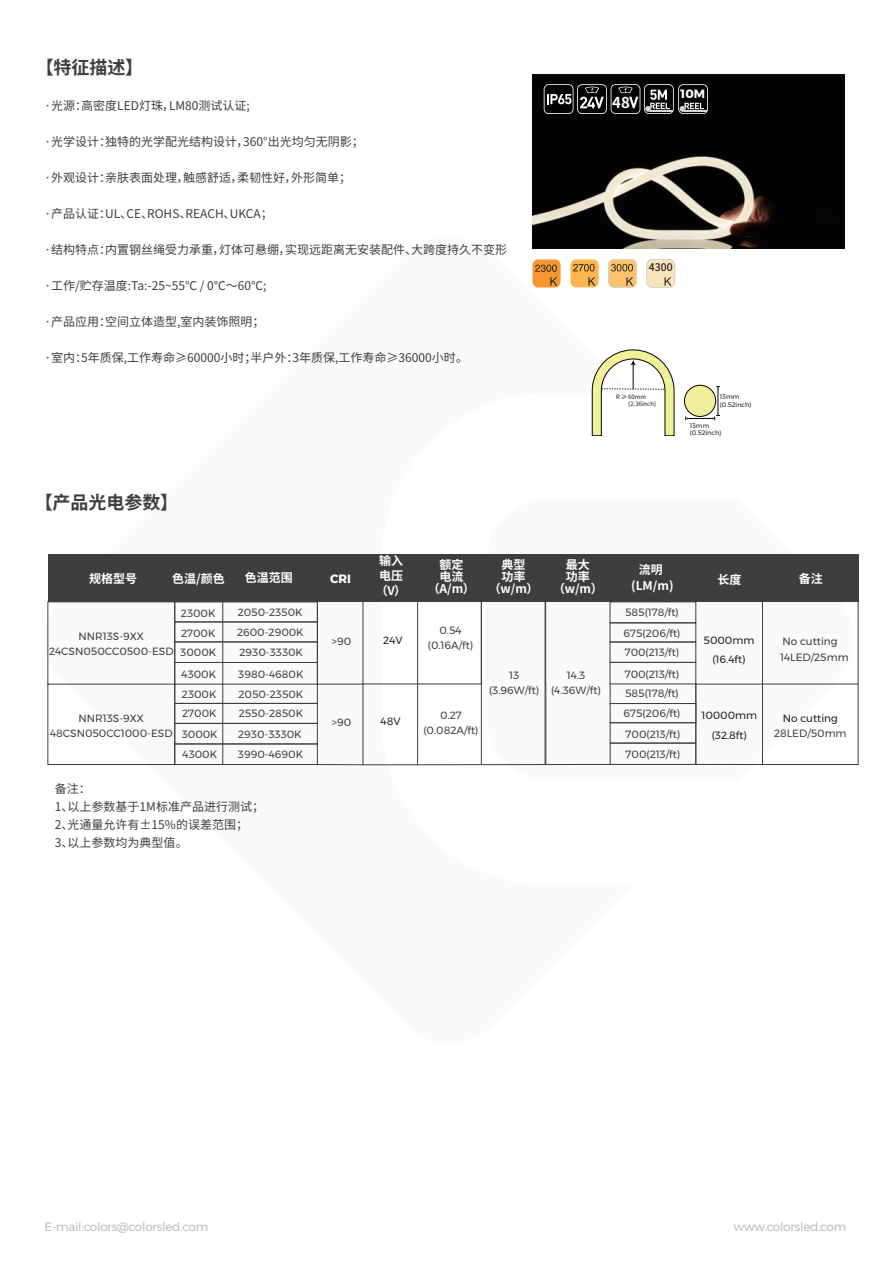
<style>
.page{position:relative;width:893px;height:1263px;background:#fff}
.page>*{position:absolute;margin:0;border:0;box-sizing:border-box;transform-origin:0 0}
.t1{font:700 18px "Source Han Sans CN";color:#3e3e3f}
.t2{font:700 15px "Source Han Sans CN";color:#fff}
.t3{font:12px/18px "Source Han Sans CN";color:#3e3e3f}
.t4{font:700 12px/12px "Source Han Sans CN";color:#fff;text-align:center}
.t5{font:12px "Montserrat";letter-spacing:-.02em;color:#bcbdc0}
.t6{font:700 12px "Montserrat";color:#fff}
.t7{font:10.5px/15px "Montserrat";color:#3e3e3f;text-align:center}
.t8{font:10.5px/19.5px "Montserrat";color:#231f20;text-align:center}
.t9{font:500 10.5px "Source Han Sans CN";color:#231f20}
.t10{font:6.45px/7.8px "Montserrat";color:#231f20}
.t11{font:6px/7.2px "Source Han Sans CN";color:#231f20}
</style>
<div class="page">
<svg style="left:685px;top:386px;width:35px;height:34px"></svg>
<div style="left:684px;top:385px;width:32px;height:31px;background:#f0f09b;border-radius:50%"></div>
<div style="left:684px;top:385px;width:32px;height:32px;border:1px solid #030303;border-radius:50%"></div>
<div style="left:570px;top:259px;width:29px;height:28px;background:#fcb54f;border-radius:6px"></div>
<svg style="left:573px;top:264px;width:21px;height:7px"></svg>
<svg style="left:588px;top:277px;width:7px;height:9px"></svg>
<div style="left:608px;top:259px;width:29px;height:28px;background:#fbc36a;border-radius:6px"></div>
<div style="left:608px;top:259px;width:29px;height:28px;border:1px solid #d4d3d2;border-radius:6px"></div>
<svg style="left:611px;top:264px;width:22px;height:7px"></svg>
<svg style="left:626px;top:277px;width:7px;height:9px"></svg>
<div style="left:532px;top:259px;width:29px;height:28px;background:#f59831;border-radius:6px"></div>
<svg style="left:535px;top:265px;width:22px;height:21px"></svg>
<div style="left:48px;top:554px;width:811px;height:47px;background:#3e3e3f"></div>
<div style="left:47px;top:601px;width:128px;height:85px;border:1px solid #3e3e3f"></div>
<div style="left:174px;top:601px;width:144px;height:21px;border:1px solid #3e3e3f"></div>
<div style="left:174px;top:621px;width:144px;height:21px;border:1px solid #3e3e3f"></div>
<div style="left:174px;top:641px;width:144px;height:22px;border:1px solid #3e3e3f"></div>
<div style="left:174px;top:662px;width:144px;height:22px;border:1px solid #3e3e3f"></div>
<div style="left:317px;top:601px;width:46px;height:83px;border:1px solid #3e3e3f"></div>
<div style="left:610px;top:601px;width:86px;height:22px;border:1px solid #3e3e3f"></div>
<div style="left:610px;top:622px;width:86px;height:20px;border:1px solid #3e3e3f"></div>
<div style="left:610px;top:642px;width:86px;height:21px;border:1px solid #3e3e3f"></div>
<div style="left:610px;top:662px;width:86px;height:22px;border:1px solid #3e3e3f"></div>
<div style="left:762px;top:601px;width:96px;height:83px;border:1px solid #3e3e3f"></div>
<div style="left:47px;top:684px;width:128px;height:81px;border:1px solid #3e3e3f"></div>
<div style="left:174px;top:703px;width:144px;height:21px;border:1px solid #3e3e3f"></div>
<div style="left:174px;top:723px;width:144px;height:21px;border:1px solid #3e3e3f"></div>
<div style="left:174px;top:743px;width:144px;height:22px;border:1px solid #3e3e3f"></div>
<div style="left:363px;top:683px;width:55px;height:82px;border:1px solid #3e3e3f"></div>
<div style="left:610px;top:703px;width:86px;height:20px;border:1px solid #3e3e3f"></div>
<div style="left:610px;top:722px;width:86px;height:21px;border:1px solid #3e3e3f"></div>
<div style="left:610px;top:743px;width:86px;height:22px;border:1px solid #3e3e3f"></div>
<svg style="left:695px;top:683px;width:68px;height:82px"></svg>
<div style="left:762px;top:684px;width:96px;height:81px;border:1px solid #3e3e3f"></div>
<div style="left:417px;top:601px;width:65px;height:83px;border:1px solid #3e3e3f"></div>
<div style="left:481px;top:601px;width:64px;height:83px;border:1px solid #3e3e3f"></div>
<hr style="left:481px;top:683px;width:1px;height:81px;background:#3e3e3f">
<svg style="left:545px;top:601px;width:65px;height:84px"></svg>
<hr style="left:545px;top:683px;width:1px;height:81px;background:#3e3e3f">
<hr style="left:696px;top:684px;width:66px;height:1px;background:#3e3e3f">
<hr style="left:317px;top:764px;width:46px;height:1px;background:#3e3e3f">
<hr style="left:418px;top:764px;width:192px;height:1px;background:#3e3e3f">
<img style="left:532px;top:74px;width:312px;height:175px">
<svg style="left:544px;top:84px;width:164px;height:30px"></svg>
<div style="left:647px;top:259px;width:28px;height:28px;background:#f9e5b9;border-radius:6px"></div>
<div style="left:647px;top:259px;width:28px;height:28px;border:1px solid #d4d3d2;border-radius:6px"></div>
<svg style="left:665px;top:277px;width:6px;height:9px"></svg>
<hr style="left:222px;top:602px;width:1px;height:163px;background:#3e3e3f">
<svg style="left:592px;top:350px;width:82px;height:86px"></svg>
<h1 class="t1" style="left:36px;top:58px;width:109px">【特征描述】</h1>
<p class="t3" style="left:45px;top:97px;width:207px">·光源：高密度LED灯珠，LM80测试认证;</p>
<p class="t3" style="left:45px;top:133px;width:321px">·光学设计：独特的光学配光结构设计，360°出光均匀无阴影；</p>
<p class="t3" style="left:45px;top:169px;width:308px">·外观设计：亲肤表面处理，触感舒适，柔韧性好，外形简单；</p>
<p class="t3" style="left:45px;top:205px;width:230px">·产品认证：UL、CE、ROHS、REACH、UKCA；</p>
<p class="t3" style="left:45px;top:241px;width:464px">·结构特点：内置钢丝绳受力承重，灯体可悬绷，实现远距离无安装配件、大跨度持久不变形</p>
<p class="t3" style="left:45px;top:277px;width:223px">·工作/贮存温度:Ta:-25~55℃ / 0℃～60℃;</p>
<p class="t3" style="left:45px;top:313px;width:222px">·产品应用：空间立体造型,室内装饰照明；</p>
<p class="t3" style="left:45px;top:349px;width:425px">·室内：5年质保,工作寿命≥60000小时；半户外：3年质保,工作寿命≥36000小时。</p>
<h1 class="t1" style="left:35px;top:492px;width:145px">【产品光电参数】</h1>
<h2 class="t2" style="left:612px;top:94px;width:19px">48</h2>
<p class="t6" style="left:681px;top:84px;width:26px">10M</p>
<p class="t9" style="left:649px;top:261px;width:25px">4300</p>
<p class="t11" style="left:628px;top:393px;width:29px">60mm (2.36inch)</p>
<p class="t10" style="left:720px;top:393px;width:33px">13mm (0.52inch)</p>
<p class="t10" style="left:690px;top:421px;width:33px">13mm (0.52inch)</p>
<p class="t4" style="left:376px;top:553px;width:32px;line-height:15px;text-align:left">输入电压（V）</p>
<p class="t4" style="left:428px;top:559px;width:48px">额定<br>电流（A/m）</p>
<p class="t4" style="left:489px;top:559px;width:51px">典型<br>功率（w/m）</p>
<p class="t4" style="left:553px;top:559px;width:51px">最大<br>功率（w/m）</p>
<p class="t4" style="left:639px;top:564px;width:25px">流明</p>
<p class="t4" style="left:245px;top:572px;width:49px">色温范围</p>
<p class="t7" style="left:237px;top:601px;width:68px;line-height:20.7px;text-align:justify">2050-2350K 2600-2900K 2930-3330K 3980-4680K 2050-2350K</p>
<p class="t7" style="left:238px;top:703px;width:66px;line-height:20.9px;text-align:left">2550-2850K<br>2930-3330K</p>
<p class="t7" style="left:238px;top:746px;width:67px">3990-4690K</p>
<p class="t4" style="left:89px;top:573px;width:49px">规格型号</p>
<p class="t4" style="left:172px;top:573px;width:54px">色温/颜色</p>
<p class="t6" style="left:330px;top:569px;width:22px">CRI</p>
<p class="t4" style="left:631px;top:580px;width:44px">(LM/m)</p>
<p class="t7" style="left:623px;top:601px;width:58px;line-height:21.1px;text-align:left">585(178/ft)<br>675(206/ft)</p>
<p class="t7" style="left:625px;top:642px;width:56px;line-height:21.3px;text-align:left">700(213/ft)<br>700(213/ft)</p>
<p class="t7" style="left:625px;top:686px;width:55px">585(178/ft)</p>
<p class="t7" style="left:181px;top:605px;width:36px">2300K</p>
<p class="t7" style="left:332px;top:633px;width:21px">&gt;90</p>
<p class="t7" style="left:428px;top:622px;width:47px">0.54 (0.16A/ft)</p>
<p class="t7" style="left:180px;top:623px;width:37px;line-height:19.6px;text-align:left">2700K<br>3000K</p>
<p class="t7" style="left:181px;top:666px;width:36px">4300K</p>
<p class="t7" style="left:49px;top:629px;width:126px">NNR13S-9XX<br>24CSN050CC0500-ESD</p>
<p class="t8" style="left:383px;top:630px;width:21px">24V</p>
<p class="t7" style="left:489px;top:668px;width:52px">13 (3.96W/ft)</p>
<p class="t7" style="left:551px;top:668px;width:51px">14.3 (4.36W/ft)</p>
<p class="t7" style="left:182px;top:687px;width:36px">2300K</p>
<p class="t7" style="left:423px;top:707px;width:57px">0.27 (0.082A/ft)</p>
<p class="t7" style="left:623px;top:703px;width:58px;line-height:21px;text-align:left">675(206/ft)<br>700(213/ft)</p>
<p class="t7" style="left:626px;top:747px;width:56px">700(213/ft)</p>
<p class="t7" style="left:182px;top:703px;width:37px;line-height:21px;text-align:left">2700K<br>3000K</p>
<p class="t8" style="left:381px;top:712px;width:22px">48V</p>
<p class="t7" style="left:50px;top:710px;width:124px">NNR13S-9XX<br>48CSN050CC1000-ESD</p>
<p class="t7" style="left:332px;top:715px;width:21px">&gt;90</p>
<p class="t7" style="left:182px;top:747px;width:36px">4300K</p>
<p class="t3" style="left:55px;top:780px;width:211px">备注：<br>1、以上参数基于1M标准产品进行测试；<br>2、光通量允许有±15%的误差范围；<br>3、以上参数均为典型值。</p>
<p class="t4" style="left:717px;top:573px;width:25px">长度</p>
<p class="t4" style="left:799px;top:573px;width:25px">备注</p>
<p class="t8" style="left:704px;top:630px;width:52px">5000mm (16.4ft)</p>
<p class="t7" style="left:782px;top:633px;width:57px">No cutting</p>
<p class="t7" style="left:780px;top:649px;width:70px">14LED/25mm</p>
<p class="t8" style="left:701px;top:705px;width:57px">10000mm (32.8ft)</p>
<p class="t8" style="left:783px;top:708px;width:57px">No cutting</p>
<p class="t7" style="left:774px;top:725px;width:74px">28LED/50mm</p>
<p class="t5" style="left:45px;top:1217px;width:165px">E-mail:colors@colorsled.com</p>
<p class="t5" style="left:734px;top:1217px;width:114px">www.colorsled.com</p>
</div>
